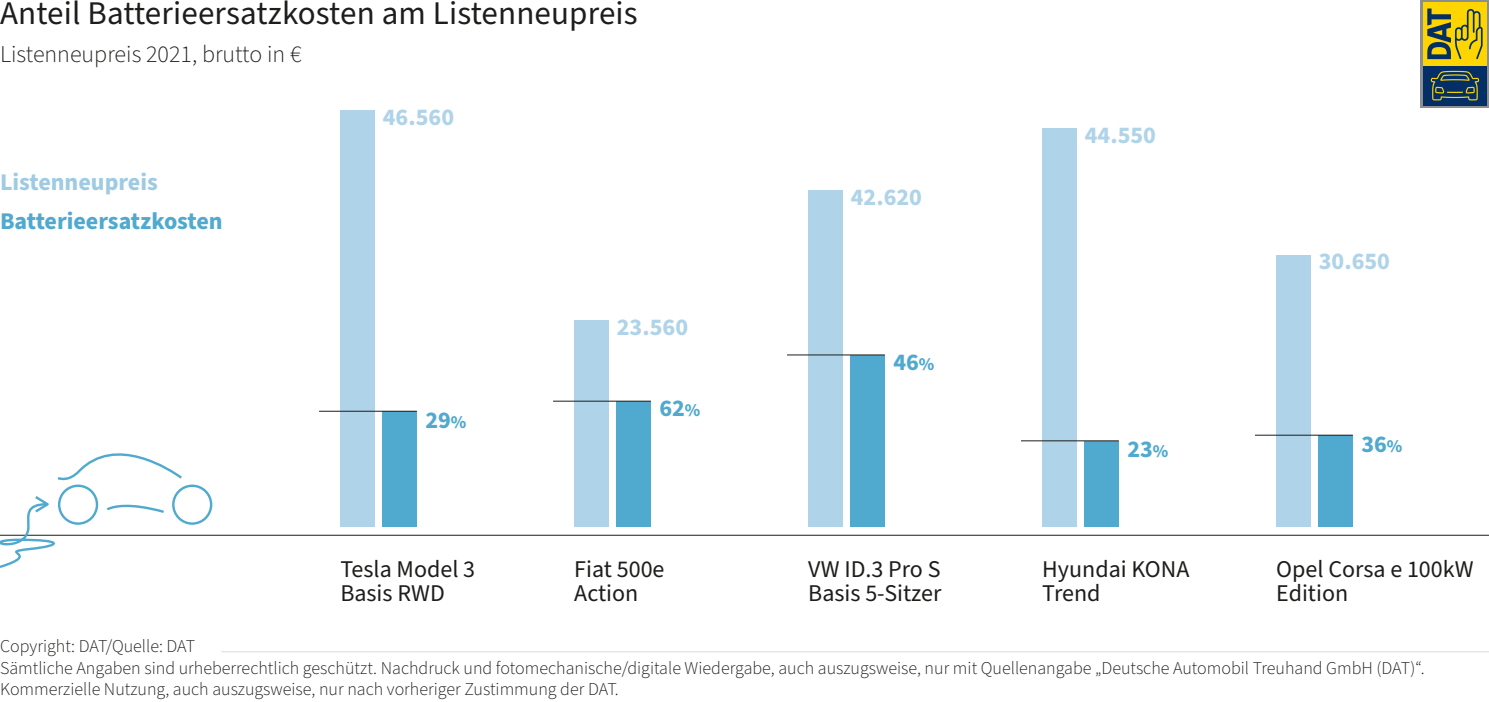
<style>
.page{position:relative;width:1489px;height:702px;background:#fff}
.page>*{position:absolute;margin:0;border:0;box-sizing:border-box;transform-origin:0 0}
.t1{font:33px "Source Sans Pro";letter-spacing:.005em;color:#1d1d1b}
.t2{font:24px/24px "Source Sans Pro";color:#1d1d1b}
.t3{font:700 24px "Source Sans Pro";color:#50a9ce}
.t4{font:700 24px "Source Sans Pro";color:#afd3e8}
.t5{font:300 24px "Source Sans Pro";color:#1d1d1b}
.t6{font:700 24px "Source Sans Pro";color:#9ecbe3}
.t7{font:300 18px/21.6px "Source Sans Pro";color:#1d1d1b}
.s1{font-size:18px}
</style>
<div class="page">
<svg style="left:1420px;top:0;width:68px;height:107px"></svg>
<div style="left:1422px;top:2px;width:64px;height:64px;background:#ffd500"></div>
<div style="left:1422px;top:66px;width:64px;height:39px;background:#042f66"></div>
<svg style="left:1427px;top:9px;width:55px;height:50px"></svg>
<svg style="left:1430px;top:71px;width:48px;height:29px"></svg>
<hr style="left:0;top:534px;width:1488px;height:1px;background:#1d1d1b">
<hr style="left:221px;top:651px;width:1267px;height:1px;background:#dadada">
<div style="left:340px;top:110px;width:34px;height:416px;background:#afd3e8"></div>
<div style="left:574px;top:320px;width:34px;height:206px;background:#afd3e8"></div>
<div style="left:808px;top:190px;width:34px;height:336px;background:#afd3e8"></div>
<div style="left:1042px;top:128px;width:34px;height:398px;background:#afd3e8"></div>
<div style="left:1276px;top:255px;width:34px;height:271px;background:#afd3e8"></div>
<div style="left:383px;top:411px;width:34px;height:115px;background:#50a9ce"></div>
<div style="left:617px;top:401px;width:34px;height:125px;background:#50a9ce"></div>
<div style="left:850px;top:355px;width:34px;height:171px;background:#50a9ce"></div>
<div style="left:1084px;top:441px;width:34px;height:85px;background:#50a9ce"></div>
<div style="left:1318px;top:435px;width:34px;height:91px;background:#50a9ce"></div>
<div style="left:58px;top:484px;width:40px;height:40px;border:2px solid #50a9ce;border-radius:50%"></div>
<div style="left:172px;top:484px;width:40px;height:40px;border:2px solid #50a9ce;border-radius:50%"></div>
<svg style="left:57px;top:453px;width:125px;height:28px"></svg>
<svg style="left:106px;top:504px;width:58px;height:9px"></svg>
<svg style="left:0;top:493px;width:67px;height:75px"></svg>
<hr style="left:319px;top:410px;width:98px;height:2px;background:#1d1d1b">
<hr style="left:553px;top:400px;width:98px;height:1px;background:#1d1d1b">
<hr style="left:787px;top:354px;width:97px;height:1px;background:#1d1d1b">
<hr style="left:1020px;top:440px;width:98px;height:1px;background:#1d1d1b">
<hr style="left:1254px;top:434px;width:98px;height:1px;background:#1d1d1b">
<h1 class="t1" style="left:0;top:-10px;width:639px">Anteil Batterieersatzkosten am Listenneupreis</h1>
<h2 class="t5" style="left:0;top:38px;width:303px">Listenneupreis 2021, brutto in €</h2>
<h2 class="t6" style="left:0;top:166px;width:159px">Listenneupreis</h2>
<h2 class="t3" style="left:0;top:205px;width:224px">Batterieersatzkosten</h2>
<h2 class="t4" style="left:383px;top:101px;width:73px">46.560</h2>
<h2 class="t3" style="left:425px;top:403px;width:43px">29<span class="s1">%</span></h2>
<h2 class="t4" style="left:617px;top:311px;width:73px">23.560</h2>
<h2 class="t3" style="left:659px;top:392px;width:43px">62<span class="s1">%</span></h2>
<h2 class="t4" style="left:850px;top:181px;width:73px">42.620</h2>
<h2 class="t3" style="left:893px;top:346px;width:43px">46<span class="s1">%</span></h2>
<h2 class="t4" style="left:1084px;top:119px;width:73px">44.550</h2>
<h2 class="t4" style="left:1318px;top:245px;width:73px">30.650</h2>
<h2 class="t3" style="left:1127px;top:432px;width:43px">23<span class="s1">%</span></h2>
<h2 class="t3" style="left:1361px;top:427px;width:43px">36<span class="s1">%</span></h2>
<p class="t7" style="left:0;top:635px;width:197px">Copyright: DAT/Quelle: DAT</p>
<h2 class="t2" style="left:340px;top:557px;width:136px">Tesla Model 3<br>Basis RWD</h2>
<h2 class="t2" style="left:574px;top:557px;width:92px">Fiat 500e<br>Action</h2>
<h2 class="t2" style="left:808px;top:557px;width:135px">VW ID.3 Pro S<br>Basis 5-Sitzer</h2>
<h2 class="t2" style="left:1042px;top:557px;width:149px">Hyundai KONA<br>Trend</h2>
<h2 class="t2" style="left:1276px;top:557px;width:199px">Opel Corsa e 100kW<br>Edition</h2>
<p class="t7" style="left:0;top:657px;width:1425px">Sämtliche Angaben sind urheberrechtlich geschützt. Nachdruck und fotomechanische/digitale Wiedergabe, auch auszugsweise, nur mit Quellenangabe „Deutsche Automobil Treuhand GmbH (DAT)“.<br>Kommerzielle Nutzung, auch auszugsweise, nur nach vorheriger Zustimmung der DAT.</p>
</div>
